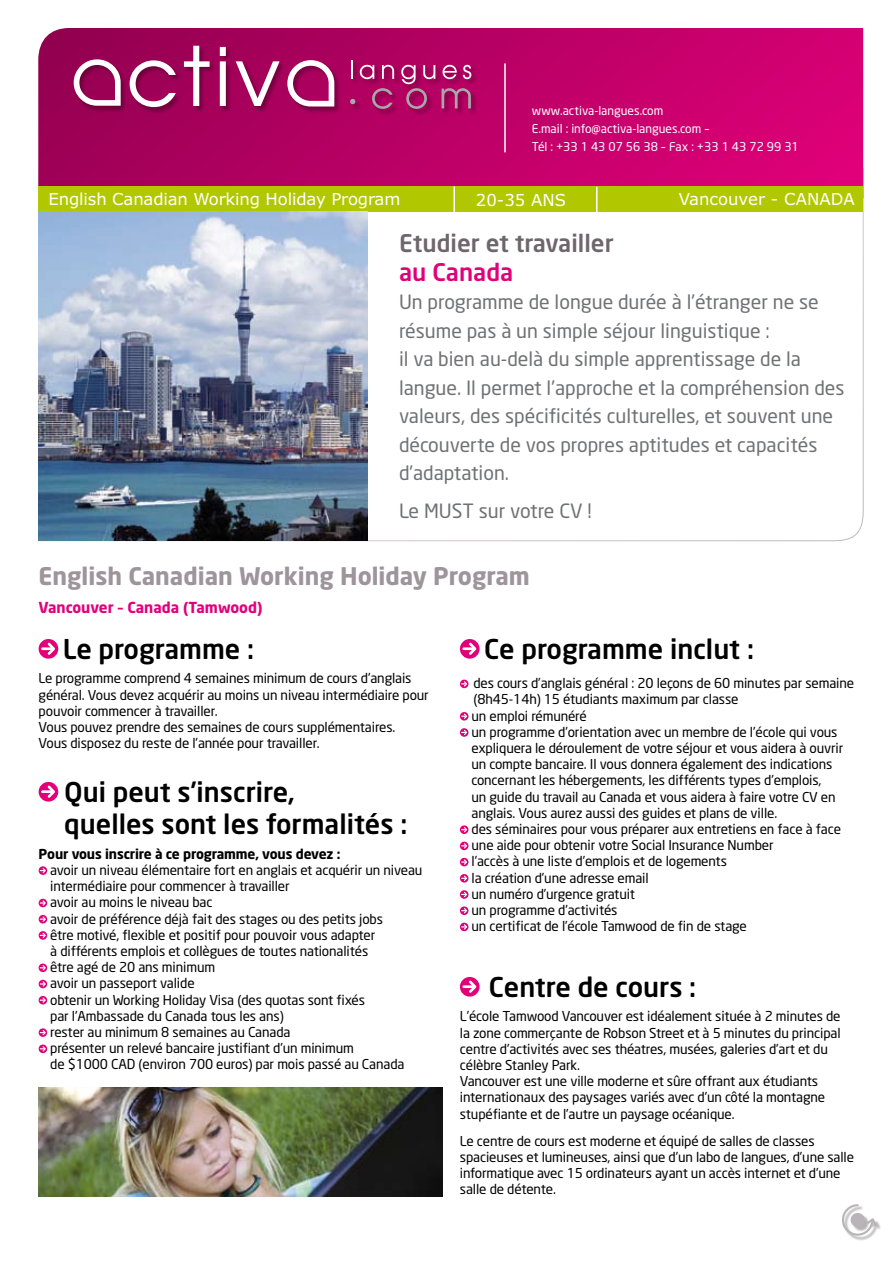
<style>
.page{position:relative;width:893px;height:1263px;background:#fff}
.page>*{position:absolute;margin:0;border:0;box-sizing:border-box;transform-origin:0 0}
.t1{font:500 27px/32.4px "Neo Sans";color:#000}
.t2{font:700 24px "Neo Sans";color:#9d959a}
.t3{font:500 24px "Neo Sans";color:#6f666c}
.t4{font:500 24px "Neo Sans";color:#e10079}
.t5{font:19.5px/28.5px "Neo Sans";color:#707173}
.t6{font:16.5px "Verdana";letter-spacing:-.01em;color:#fff}
.t7{font:700 15px "Neo Sans";color:#e2007a}
.t8{font:13.5px/16.2px "Neo Sans";letter-spacing:-.01em;color:#000}
.t9{font:700 13.5px "Neo Sans";letter-spacing:-.01em;color:#000}
.t10{font:12px/18px "Neo Sans";color:#fff}
</style>
<div class="page">
<svg style="left:38px;top:168px;width:826px;height:373px"></svg>
<svg style="left:39px;top:639px;width:19px;height:20px"></svg>
<svg style="left:42px;top:640px;width:15px;height:17px"></svg>
<svg style="left:39px;top:782px;width:19px;height:19px"></svg>
<svg style="left:42px;top:783px;width:15px;height:17px"></svg>
<svg style="left:39px;top:866px;width:8px;height:9px"></svg>
<svg style="left:40px;top:867px;width:7px;height:7px"></svg>
<div style="left:39px;top:899px;width:8px;height:8px;background:#e30d80;border-radius:50%"></div>
<svg style="left:40px;top:899px;width:7px;height:8px"></svg>
<svg style="left:40px;top:915px;width:7px;height:8px"></svg>
<svg style="left:39px;top:931px;width:8px;height:9px"></svg>
<svg style="left:40px;top:932px;width:7px;height:7px"></svg>
<svg style="left:39px;top:963px;width:8px;height:9px"></svg>
<svg style="left:40px;top:964px;width:7px;height:7px"></svg>
<div style="left:39px;top:980px;width:8px;height:8px;background:#e30d80;border-radius:50%"></div>
<svg style="left:40px;top:980px;width:7px;height:8px"></svg>
<svg style="left:40px;top:996px;width:7px;height:8px"></svg>
<svg style="left:39px;top:1028px;width:8px;height:9px"></svg>
<svg style="left:40px;top:1029px;width:7px;height:7px"></svg>
<svg style="left:39px;top:1044px;width:8px;height:9px"></svg>
<svg style="left:40px;top:1045px;width:7px;height:7px"></svg>
<svg style="left:460px;top:639px;width:20px;height:20px"></svg>
<svg style="left:464px;top:640px;width:15px;height:17px"></svg>
<svg style="left:462px;top:680px;width:6px;height:8px"></svg>
<svg style="left:462px;top:712px;width:6px;height:8px"></svg>
<svg style="left:460px;top:728px;width:8px;height:9px"></svg>
<svg style="left:462px;top:729px;width:6px;height:7px"></svg>
<svg style="left:460px;top:825px;width:8px;height:9px"></svg>
<svg style="left:462px;top:826px;width:6px;height:7px"></svg>
<svg style="left:462px;top:842px;width:6px;height:8px"></svg>
<svg style="left:462px;top:858px;width:6px;height:8px"></svg>
<svg style="left:462px;top:874px;width:6px;height:8px"></svg>
<svg style="left:460px;top:890px;width:8px;height:9px"></svg>
<svg style="left:462px;top:891px;width:6px;height:7px"></svg>
<svg style="left:460px;top:906px;width:8px;height:9px"></svg>
<svg style="left:462px;top:907px;width:6px;height:7px"></svg>
<svg style="left:462px;top:923px;width:6px;height:8px"></svg>
<svg style="left:460px;top:977px;width:20px;height:19px"></svg>
<svg style="left:464px;top:978px;width:15px;height:17px"></svg>
<svg style="left:38px;top:28px;width:825px;height:158px;background:#be0168"></svg>
<div style="left:74px;top:46px;width:411px;height:76px;background:#000;opacity:.3"></div>
<svg style="left:130px;top:60px;width:46px;height:47px"></svg>
<svg style="left:184px;top:46px;width:26px;height:60px"></svg>
<svg style="left:220px;top:47px;width:6px;height:59px"></svg>
<svg style="left:236px;top:61px;width:44px;height:45px"></svg>
<svg style="left:74px;top:59px;width:47px;height:47px"></svg>
<svg style="left:287px;top:60px;width:47px;height:46px"></svg>
<svg style="left:350px;top:99px;width:5px;height:5px"></svg>
<svg style="left:372px;top:88px;width:21px;height:21px"></svg>
<svg style="left:441px;top:88px;width:30px;height:20px"></svg>
<svg style="left:351px;top:60px;width:2px;height:19px"></svg>
<svg style="left:360px;top:65px;width:14px;height:14px"></svg>
<svg style="left:382px;top:65px;width:12px;height:14px"></svg>
<svg style="left:401px;top:65px;width:34px;height:44px"></svg>
<svg style="left:443px;top:65px;width:14px;height:14px"></svg>
<svg style="left:463px;top:65px;width:8px;height:14px"></svg>
<div style="left:843px;top:1205px;width:46px;height:42px;background:#000;opacity:.3"></div>
<svg style="left:842px;top:1204px;width:36px;height:33px"></svg>
<hr style="left:504px;top:63px;width:2px;height:89px;background:#fff">
<div style="left:38px;top:186px;width:825px;height:26px;background:#b1c800"></div>
<hr style="left:453px;top:186px;width:2px;height:26px;background:#fff">
<svg style="left:596px;top:187px;width:1px;height:25px"></svg>
<img style="left:38px;top:212px;width:329px;height:328px">
<img style="left:38px;top:1088px;width:404px;height:109px">
<p class="t10" style="left:532px;top:101px;width:268px">www.activa-langues.com<br>E.mail : info@activa-langues.com –<br>Tél : +33 1 43 07 56 38 – Fax : +33 1 43 72 99 31</p>
<p class="t6" style="left:49px;top:188px;width:353px">English Canadian Working Holiday Program</p>
<p class="t6" style="left:476px;top:190px;width:92px">20-35 ANS</p>
<p class="t6" style="left:679px;top:188px;width:177px">Vancouver - CANADA</p>
<h2 class="t3" style="left:399px;top:228px;width:216px">Etudier et travailler</h2>
<h2 class="t4" style="left:399px;top:257px;width:116px">au Canada</h2>
<p class="t5" style="left:399px;top:288px;width:447px">Un programme de longue durée à l’étranger ne se résume pas à un simple séjour linguistique :<br>il va bien au-delà du simple apprentissage de la langue. Il permet l’approche et la compréhension des valeurs, des spécificités culturelles, et souvent une découverte de vos propres aptitudes et capacités d’adaptation.</p>
<h3 class="t5" style="left:399px;top:496px;width:194px">Le MUST sur votre CV !</h3>
<h2 class="t2" style="left:39px;top:560px;width:493px">English Canadian Working Holiday Program</h2>
<p class="t7" style="left:39px;top:598px;width:225px">Vancouver – Canada (Tamwood)</p>
<h1 class="t1" style="left:63px;top:632px;width:193px">Le programme :</h1>
<p class="t8" style="left:39px;top:670px;width:392px">Le programme comprend 4 semaines minimum de cours d’anglais général. Vous devez acquérir au moins un niveau intermédiaire pour pouvoir commencer à travailler.<br>Vous pouvez prendre des semaines de cours supplémentaires.<br>Vous disposez du reste de l’année pour travailler.</p>
<h1 class="t1" style="left:64px;top:775px;width:345px">Qui peut s’inscrire,<br>quelles sont les formalités :</h1>
<p class="t9" style="left:39px;top:845px;width:303px">Pour vous inscrire à ce programme, vous devez :</p>
<p class="t8" style="left:50px;top:862px;width:374px">avoir un niveau élémentaire fort en anglais et acquérir un niveau intermédiaire pour commencer à travailler<br>avoir au moins le niveau bac<br>avoir de préférence déjà fait des stages ou des petits jobs<br>être motivé, flexible et positif pour pouvoir vous adapter<br>à différents emplois et collègues de toutes nationalités<br>être agé de 20 ans minimum<br>avoir un passeport valide<br>obtenir un Working Holiday Visa (des quotas sont fixés<br>par l’Ambassade du Canada tous les ans)<br>rester au minimum 8 semaines au Canada<br>présenter un relevé bancaire justifiant d’un minimum<br>de $1000 CAD (environ 700 euros) par mois passé au Canada</p>
<h1 class="t1" style="left:484px;top:632px;width:271px">Ce programme inclut :</h1>
<p class="t8" style="left:472px;top:675px;width:384px">des cours d’anglais général : 20 leçons de 60 minutes par semaine (8h45-14h) 15 étudiants maximum par classe<br>un emploi rémunéré<br>un programme d’orientation avec un membre de l’école qui vous expliquera le déroulement de votre séjour et vous aidera à ouvrir un compte bancaire. Il vous donnera également des indications concernant les hébergements, les différents types d’emplois,<br>un guide du travail au Canada et vous aidera à faire votre CV en anglais. Vous aurez aussi des guides et plans de ville.<br>des séminaires pour vous préparer aux entretiens en face à face une aide pour obtenir votre Social Insurance Number<br>l’accès à une liste d’emplois et de logements<br>la création d’une adresse email<br>un numéro d’urgence gratuit<br>un programme d’activités<br>un certificat de l’école Tamwood de fin de stage</p>
<h1 class="t1" style="left:489px;top:970px;width:209px">Centre de cours :</h1>
<p class="t8" style="left:460px;top:1008px;width:382px">L’école Tamwood Vancouver est idéalement située à 2 minutes de la zone commerçante de Robson Street et à 5 minutes du principal centre d’activités avec ses théatres, musées, galeries d’art et du célèbre Stanley Park.<br>Vancouver est une ville moderne et sûre offrant aux étudiants internationaux des paysages variés avec d’un côté la montagne stupéfiante et de l’autre un paysage océanique.</p>
<p class="t8" style="left:460px;top:1132px;width:396px">Le centre de cours est moderne et équipé de salles de classes spacieuses et lumineuses, ainsi que d’un labo de langues, d’une salle informatique avec 15 ordinateurs ayant un accès internet et d’une salle de détente.</p>
</div>
